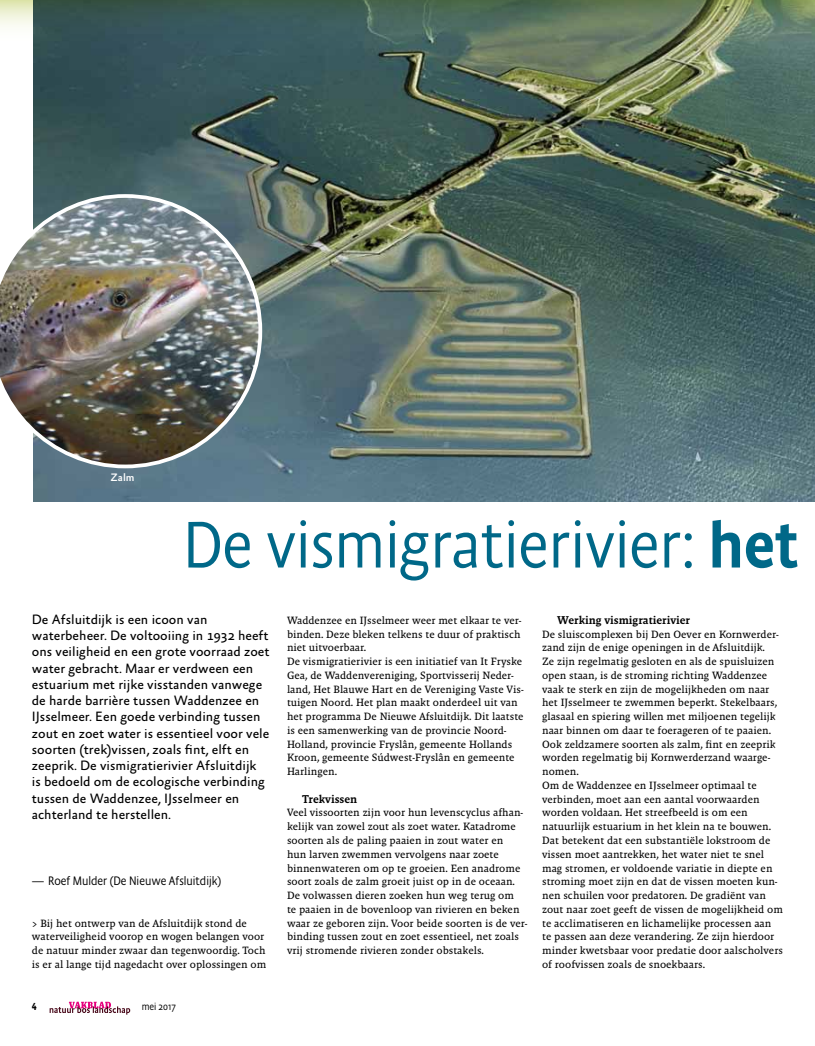
<style>
.page{position:relative;width:815px;height:1046px;background:#fff}
.page>*{position:absolute;margin:0;border:0;box-sizing:border-box;transform-origin:0 0}
.t1{font:300 66.75px "Absara Sans Head";color:#006888}
.t2{font:13.75px/16.2px "Absara Sans";color:#000}
.t3{font:300 12.5px "Absara Sans TF Head";color:#000}
.t4{font:11.5px "Malaga Med";color:#000}
.t5{font:500 11px "Absara Sans";color:#fff}
.t6{font:10.75px/13.8px "Malaga Reg";color:#000}
.t7{font:300 10.38px "Absara Sans Head";color:#000}
.t8{font:500 10.38px "Absara Sans TF Head";color:#000}
.s1{font-weight:500}
</style>
<div class="page">
<img style="left:34px;top:53px;width:781px;height:448px">
<svg style="left:50px;top:1001px;width:80px;height:13px"></svg>
<svg style="left:0;top:0;width:815px;height:53px;background:#577064"></svg>
<img style="left:0;top:194px;width:262px;height:274px">
<p class="t5" style="left:110px;top:471px;width:26px">Zalm</p>
<h1 class="t1" style="left:183px;top:504px;width:617px">De vismigratierivier: <span class="s1">het</span></h1>
<p class="t6" style="left:287px;top:613px;width:238px">Waddenzee en IJsselmeer weer met elkaar te ver&shy;binden. Deze bleken telkens te duur of praktisch niet uitvoerbaar.<br>De vismigratierivier is een initiatief van It Fryske Gea, de Waddenvereniging, Sportvisserij Neder&shy;land, Het Blauwe Hart en de Vereniging Vaste Vis&shy;tuigen Noord. Het plan maakt onderdeel uit van het programma De Nieuwe Afsluitdijk. Dit laatste is een samenwerking van de provincie Noord-Holland, provincie Fryslân, gemeente Hollands Kroon, gemeente Súdwest-Fryslân en gemeente Harlingen.</p>
<p class="t4" style="left:302px;top:792px;width:57px">Trekvissen</p>
<p class="t6" style="left:287px;top:805px;width:242px">Veel vissoorten zijn voor hun levenscyclus afhan&shy;kelijk van zowel zout als zoet water. Katadrome soorten als de paling paaien in zout water en<br>hun larven zwemmen vervolgens naar zoete binnenwateren om op te groeien. Een anadrome soort zoals de zalm groeit juist op in de oceaan.<br>De volwassen dieren zoeken hun weg terug om<br>te paaien in de bovenloop van rivieren en beken waar ze geboren zijn. Voor beide soorten is de ver&shy;binding tussen zout en zoet essentieel, net zoals vrij stromende rivieren zonder obstakels.</p>
<p class="t2" style="left:32px;top:611px;width:239px">De Afsluitdijk is een icoon van waterbeheer. De voltooiing in 1932 heeft ons veiligheid en een grote voorraad zoet water gebracht. Maar er verdween een estuarium met rijke visstanden vanwege de harde barrière tussen Waddenzee en IJsselmeer. Een goede verbinding tussen zout en zoet water is essentieel voor vele soorten (trek)vissen, zoals fint, elft en zeeprik. De vismigratierivier Afsluitdijk<br>is bedoeld om de ecologische verbinding tussen de Waddenzee, IJsselmeer en achterland te herstellen.</p>
<p class="t4" style="left:557px;top:613px;width:135px">Werking vismigratierivier</p>
<p class="t6" style="left:542px;top:627px;width:242px">De sluiscomplexen bij Den Oever en Kornwerder&shy;zand zijn de enige openingen in de Afsluitdijk.<br>Ze zijn regelmatig gesloten en als de spuisluizen open staan, is de stroming richting Waddenzee vaak te sterk en zijn de mogelijkheden om naar het IJsselmeer te zwemmen beperkt. Stekelbaars, glasaal en spiering willen met miljoenen tegelijk naar binnen om daar te foerageren of te paaien.<br>Ook zeldzamere soorten als zalm, fint en zeeprik worden regelmatig bij Kornwerderzand waarge&shy;nomen.<br>Om de Waddenzee en IJsselmeer optimaal te verbinden, moet aan een aantal voorwaarden worden voldaan. Het streefbeeld is om een natuurlijk estuarium in het klein na te bouwen.<br>Dat betekent dat een substantiële lokstroom de vissen moet aantrekken, het water niet te snel mag stromen, er voldoende variatie in diepte en stroming moet zijn en dat de vissen moeten kun&shy;nen schuilen voor predatoren. De gradiënt van zout naar zoet geeft de vissen de mogelijkheid om te acclimatiseren en lichamelijke processen aan te passen aan deze verandering. Ze zijn hierdoor minder kwetsbaar voor predatie door aalscholvers of roofvissen zoals de snoekbaars.</p>
<p class="t3" style="left:32px;top:873px;width:191px">— Roef Mulder (De Nieuwe Afsluitdijk)</p>
<p class="t6" style="left:32px;top:915px;width:236px">&gt; Bij het ontwerp van de Afsluitdijk stond de waterveiligheid voorop en wogen belangen voor de natuur minder zwaar dan tegenwoordig. Toch is er al lange tijd nagedacht over oplossingen om</p>
<p class="t8" style="left:32px;top:999px;width:6px">4</p>
<p class="t7" style="left:142px;top:999px;width:36px">mei 2017</p>
</div>
